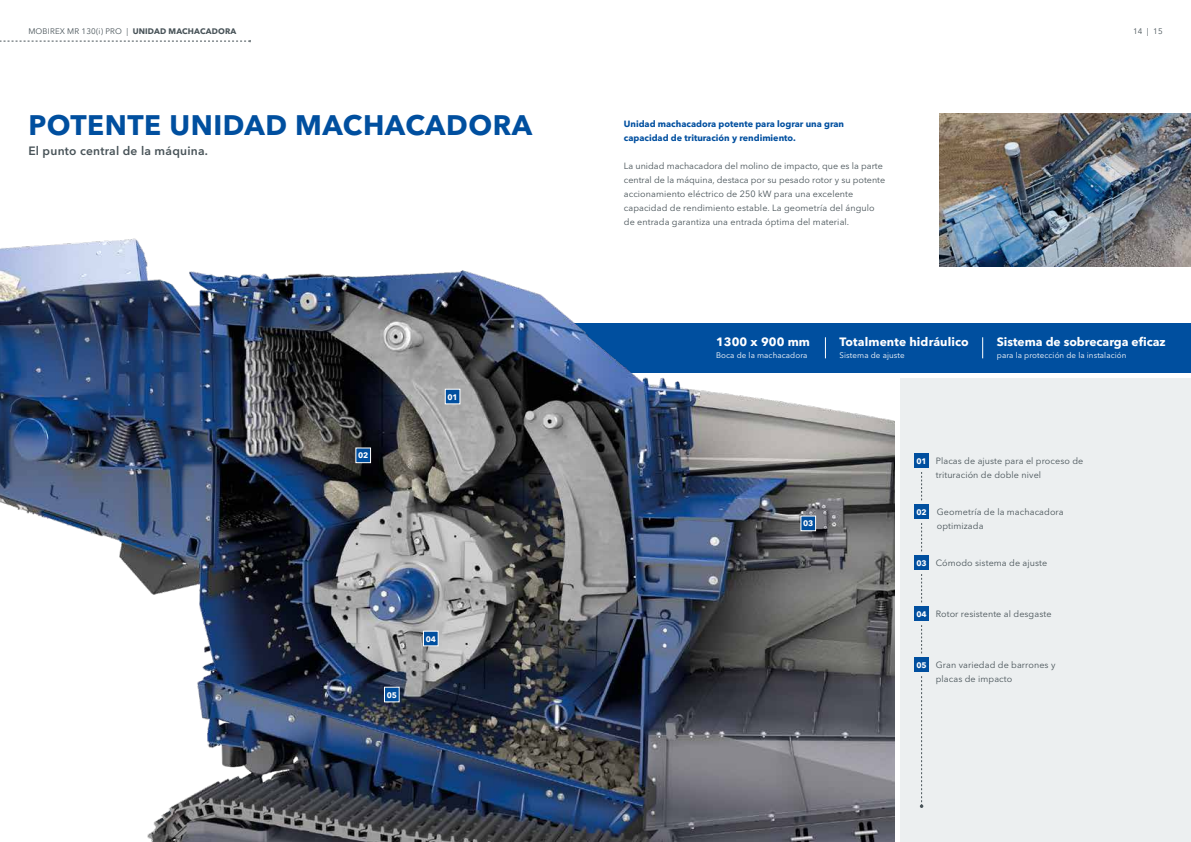
<style>
.page{position:relative;width:1191px;height:842px;background:#fff}
.page>*{position:absolute;margin:0;border:0;box-sizing:border-box;transform-origin:0 0}
.t1{font:700 28px "Avenir Next LT Pro";letter-spacing:.02em;color:#004f9f}
.t2{font:700 12px "Avenir Next LT Pro";letter-spacing:.01em;color:#fff}
.t3{font:600 12px "Avenir Next LT Pro";letter-spacing:.02em;color:#485358}
.t4{font:9px/14px "Avenir Next LT Pro";letter-spacing:.01em;color:#485358}
.t5{font:700 9px/14px "Avenir Next LT Pro";color:#004f9f}
.t6{font:8px "Avenir Next LT Pro";letter-spacing:.01em;color:#fff}
.t7{font:8px "Avenir Next LT Pro";letter-spacing:.02em;color:#485358}
.t8{font:700 8px "Avenir Next LT Pro";color:#fff}
.s1{font-weight:700}
</style>
<div class="page">
<div style="left:0;top:323px;width:1191px;height:49px;background:#004f9f"></div>
<div style="left:900px;top:378px;width:291px;height:464px;background:#eceff0"></div>
<svg style="left:0;top:40px;width:251px;height:2px"></svg>
<div style="left:914px;top:454px;width:14px;height:14px;background:#004f9f"></div>
<div style="left:914px;top:505px;width:14px;height:14px;background:#004f9f"></div>
<div style="left:914px;top:556px;width:14px;height:14px;background:#004f9f"></div>
<div style="left:914px;top:607px;width:14px;height:14px;background:#004f9f"></div>
<div style="left:914px;top:658px;width:14px;height:14px;background:#004f9f"></div>
<svg style="left:921px;top:472px;width:1px;height:28px"></svg>
<svg style="left:921px;top:523px;width:1px;height:28px"></svg>
<svg style="left:921px;top:625px;width:1px;height:28px"></svg>
<svg style="left:921px;top:574px;width:1px;height:28px"></svg>
<img style="left:0;top:238px;width:894px;height:604px">
<svg style="left:825px;top:337px;width:1px;height:21px"></svg>
<svg style="left:982px;top:337px;width:1px;height:21px"></svg>
<svg style="left:920px;top:676px;width:3px;height:132px"></svg>
<svg style="left:800px;top:516px;width:16px;height:15px"></svg>
<svg style="left:355px;top:447px;width:16px;height:16px"></svg>
<svg style="left:423px;top:631px;width:16px;height:15px"></svg>
<svg style="left:384px;top:687px;width:16px;height:15px"></svg>
<svg style="left:445px;top:389px;width:15px;height:15px"></svg>
<img style="left:939px;top:113px;width:252px;height:154px">
<p class="t7" style="left:28px;top:27px;width:209px">MOBIREX MR 130(i) PRO | <span class="s1">UNIDAD MACHACADORA</span></p>
<p class="t7" style="left:1133px;top:27px;width:31px">14 | 15</p>
<h1 class="t1" style="left:28px;top:108px;width:505px">POTENTE UNIDAD MACHACADORA</h1>
<h2 class="t3" style="left:28px;top:143px;width:181px">El punto central de la máquina.</h2>
<p class="t8" style="left:358px;top:451px;width:12px">02</p>
<p class="t8" style="left:447px;top:392px;width:12px">01</p>
<p class="t8" style="left:387px;top:690px;width:12px">05</p>
<p class="t8" style="left:426px;top:634px;width:12px">04</p>
<p class="t5" style="left:624px;top:117px;width:222px">Unidad machacadora potente para lograr una gran capacidad de trituración y rendimiento.</p>
<p class="t4" style="left:624px;top:159px;width:263px">La unidad machacadora del molino de impacto, que es la parte central de la máquina, destaca por su pesado rotor y su potente accionamiento eléctrico de 250 kW para una excelente capacidad de rendimiento estable. La geometría del ángulo de entrada garantiza una entrada óptima del material.</p>
<h2 class="t2" style="left:716px;top:335px;width:96px">1300 x 900 mm</h2>
<p class="t6" style="left:716px;top:351px;width:93px">Boca de la machacadora</p>
<h2 class="t2" style="left:839px;top:335px;width:131px">Totalmente hidráulico</h2>
<p class="t6" style="left:839px;top:351px;width:67px">Sistema de ajuste</p>
<h2 class="t2" style="left:996px;top:335px;width:170px">Sistema de sobrecarga eficaz</h2>
<p class="t6" style="left:996px;top:351px;width:131px">para la protección de la instalación</p>
<p class="t8" style="left:803px;top:519px;width:12px">03</p>
<p class="t8" style="left:916px;top:456px;width:12px">01</p>
<p class="t4" style="left:935px;top:454px;width:149px">Placas de ajuste para el proceso de trituración de doble nivel</p>
<p class="t8" style="left:916px;top:507px;width:12px">02</p>
<p class="t8" style="left:916px;top:558px;width:12px">03</p>
<p class="t4" style="left:937px;top:505px;width:128px">Geometría de la machacadora optimizada</p>
<p class="t4" style="left:935px;top:556px;width:113px">Cómodo sistema de ajuste</p>
<p class="t8" style="left:916px;top:609px;width:12px">04</p>
<p class="t4" style="left:935px;top:607px;width:117px">Rotor resistente al desgaste</p>
<p class="t8" style="left:916px;top:660px;width:12px">05</p>
<p class="t4" style="left:935px;top:658px;width:121px">Gran variedad de barrones y placas de impacto</p>
</div>
